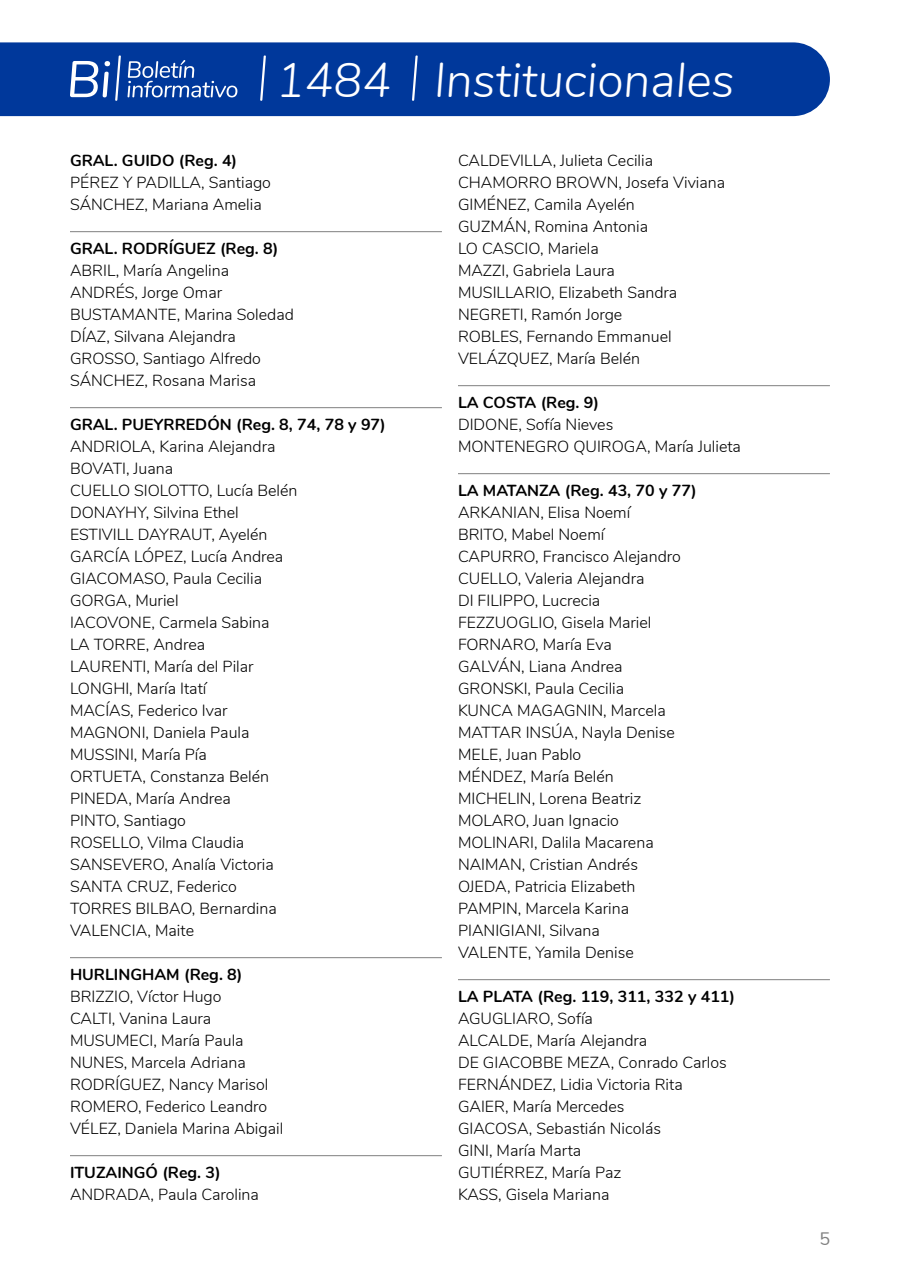
<style>
.page{position:relative;width:900px;height:1280px;background:#fff}
.page>*{position:absolute;margin:0;border:0;box-sizing:border-box;transform-origin:0 0}
.t1{font:italic 300 48px "Nunito";color:#fff}
.t2{font:18px "Nunito";color:#808080}
.t3{font:300 16px/22px "Nunito";color:#000}
.t4{font:700 16px "Nunito";color:#000}
</style>
<div class="page">
<div style="left:0;top:42px;width:830px;height:74px;background:#00389b"></div>
<hr style="left:70px;top:231px;width:372px;height:1px;background:#808080">
<hr style="left:70px;top:407px;width:372px;height:1px;background:#808080">
<hr style="left:70px;top:957px;width:372px;height:1px;background:#808080">
<hr style="left:70px;top:1155px;width:372px;height:1px;background:#808080">
<hr style="left:458px;top:385px;width:372px;height:1px;background:#808080">
<hr style="left:458px;top:473px;width:372px;height:1px;background:#808080">
<hr style="left:458px;top:979px;width:372px;height:1px;background:#808080">
<svg style="left:128px;top:60px;width:109px;height:37px;background:#3561af"></svg>
<svg style="left:70px;top:55px;width:51px;height:46px"></svg>
<svg style="left:260px;top:55px;width:6px;height:46px"></svg>
<svg style="left:412px;top:55px;width:6px;height:46px"></svg>
<h1 class="t1" style="left:276px;top:45px;width:117px">1484</h1>
<p class="t4" style="left:70px;top:149px;width:169px">GRAL. GUIDO (Reg. 4)</p>
<p class="t3" style="left:70px;top:171px;width:203px">PÉREZ Y PADILLA, Santiago<br>SÁNCHEZ, Mariana Amelia</p>
<p class="t4" style="left:70px;top:237px;width:210px">GRAL. RODRÍGUEZ (Reg. 8)</p>
<p class="t3" style="left:70px;top:259px;width:225px">ABRIL, María Angelina<br>ANDRÉS, Jorge Omar<br>BUSTAMANTE, Marina Soledad<br>DÍAZ, Silvana Alejandra<br>GROSSO, Santiago Alfredo<br>SÁNCHEZ, Rosana Marisa</p>
<p class="t4" style="left:70px;top:413px;width:317px">GRAL. PUEYRREDÓN (Reg. 8, 74, 78 y 97)</p>
<p class="t3" style="left:70px;top:435px;width:229px">ANDRIOLA, Karina Alejandra<br>BOVATI, Juana<br>CUELLO SIOLOTTO, Lucía Belén<br>DONAYHY, Silvina Ethel<br>ESTIVILL DAYRAUT, Ayelén<br>GARCÍA LÓPEZ, Lucía Andrea<br>GIACOMASO, Paula Cecilia<br>GORGA, Muriel<br>IACOVONE, Carmela Sabina<br>LA TORRE, Andrea<br>LAURENTI, María del Pilar<br>LONGHI, María Itatí<br>MACÍAS, Federico Ivar<br>MAGNONI, Daniela Paula<br>MUSSINI, María Pía<br>ORTUETA, Constanza Belén<br>PINEDA, María Andrea<br>PINTO, Santiago<br>ROSELLO, Vilma Claudia<br>SANSEVERO, Analía Victoria<br>SANTA CRUZ, Federico<br>TORRES BILBAO, Bernardina<br>VALENCIA, Maite</p>
<p class="t4" style="left:70px;top:963px;width:174px">HURLINGHAM (Reg. 8)</p>
<p class="t3" style="left:70px;top:985px;width:215px">BRIZZIO, Víctor Hugo<br>CALTI, Vanina Laura<br>MUSUMECI, María Paula<br>NUNES, Marcela Adriana<br>RODRÍGUEZ, Nancy Marisol<br>ROMERO, Federico Leandro<br>VÉLEZ, Daniela Marina Abigail</p>
<p class="t4" style="left:70px;top:1161px;width:152px">ITUZAINGÓ (Reg. 3)</p>
<p class="t3" style="left:70px;top:1183px;width:191px">ANDRADA, Paula Carolina</p>
<h1 class="t1" style="left:434px;top:45px;width:302px">Institucionales</h1>
<p class="t3" style="left:458px;top:149px;width:269px">CALDEVILLA, Julieta Cecilia<br>CHAMORRO BROWN, Josefa Viviana<br>GIMÉNEZ, Camila Ayelén<br>GUZMÁN, Romina Antonia<br>LO CASCIO, Mariela<br>MAZZI, Gabriela Laura<br>MUSILLARIO, Elizabeth Sandra<br>NEGRETI, Ramón Jorge<br>ROBLES, Fernando Emmanuel<br>VELÁZQUEZ, María Belén</p>
<p class="t4" style="left:458px;top:391px;width:143px">LA COSTA (Reg. 9)</p>
<p class="t3" style="left:458px;top:413px;width:285px">DIDONE, Sofía Nieves<br>MONTENEGRO QUIROGA, María Julieta</p>
<p class="t4" style="left:458px;top:479px;width:240px">LA MATANZA (Reg. 43, 70 y 77)</p>
<p class="t3" style="left:458px;top:501px;width:224px">ARKANIAN, Elisa Noemí<br>BRITO, Mabel Noemí<br>CAPURRO, Francisco Alejandro<br>CUELLO, Valeria Alejandra<br>DI FILIPPO, Lucrecia<br>FEZZUOGLIO, Gisela Mariel<br>FORNARO, María Eva<br>GALVÁN, Liana Andrea<br>GRONSKI, Paula Cecilia<br>KUNCA MAGAGNIN, Marcela<br>MATTAR INSÚA, Nayla Denise<br>MELE, Juan Pablo<br>MÉNDEZ, María Belén<br>MICHELIN, Lorena Beatriz<br>MOLARO, Juan Ignacio<br>MOLINARI, Dalila Macarena<br>NAIMAN, Cristian Andrés<br>OJEDA, Patricia Elizabeth<br>PAMPIN, Marcela Karina<br>PIANIGIANI, Silvana<br>VALENTE, Yamila Denise</p>
<p class="t4" style="left:458px;top:985px;width:279px">LA PLATA (Reg. 119, 311, 332 y 411)</p>
<p class="t3" style="left:458px;top:1007px;width:270px">AGUGLIARO, Sofía<br>ALCALDE, María Alejandra<br>DE GIACOBBE MEZA, Conrado Carlos<br>FERNÁNDEZ, Lidia Victoria Rita<br>GAIER, María Mercedes<br>GIACOSA, Sebastián Nicolás<br>GINI, María Marta<br>GUTIÉRREZ, María Paz<br>KASS, Gisela Mariana</p>
<p class="t2" style="left:819px;top:1225px;width:12px">5</p>
</div>
